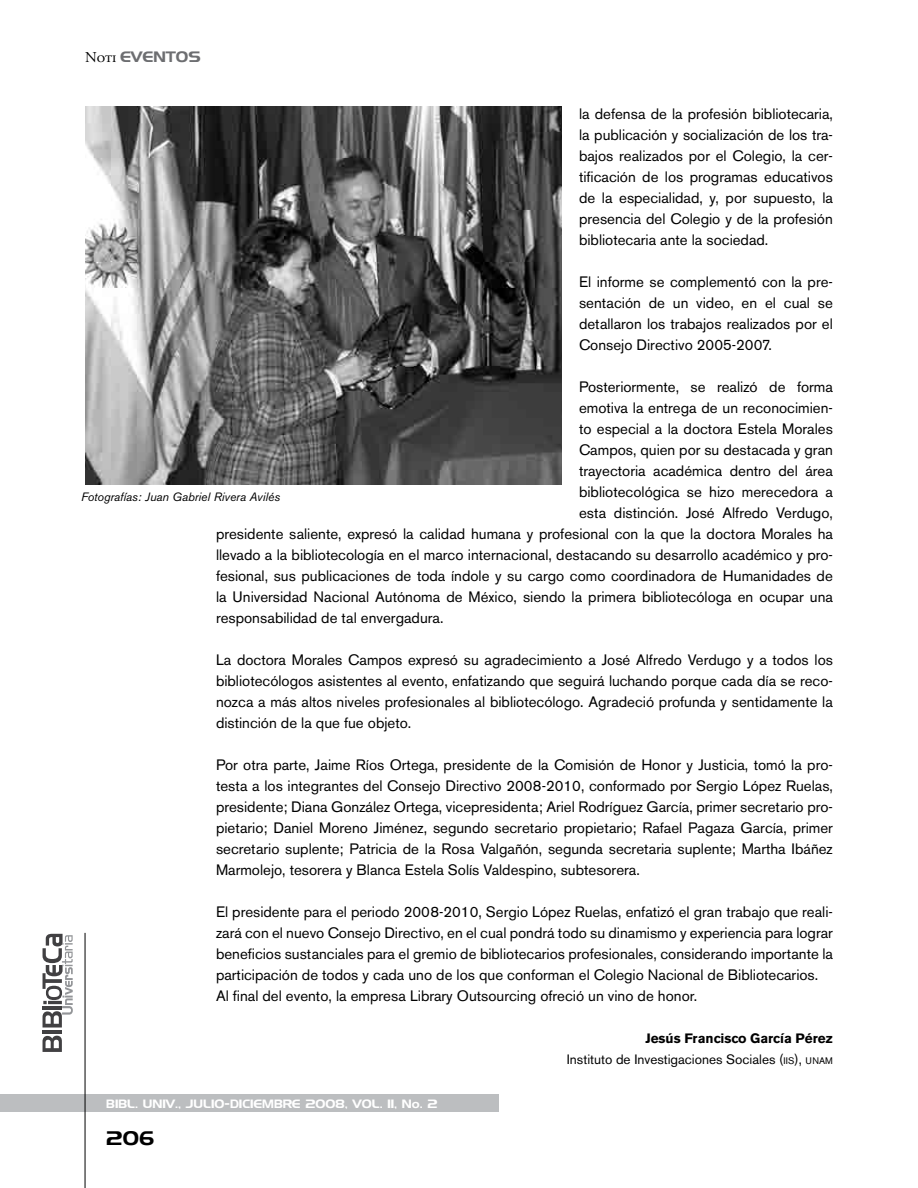
<style>
.page{position:relative;width:918px;height:1188px;background:#fff}
.page>*{position:absolute;margin:0;border:0;box-sizing:border-box;transform-origin:0 0}
.t1{font:19.5px "Denmark";color:#000}
.t2{font:15px/21px "Akzidenz Grotesk BE";color:#000;text-align:justify}
.t3{font:15px "Denmark";color:#6d6e71}
.t4{font:13.5px/21px "Akzidenz Grotesk BE";color:#000;text-align:right}
.t5{font:12px "Denmark";color:#fff}
.t6{font:italic 12px "Akzidenz Grotesk BE";color:#000}
.s1{font-family:"Adobe Garamond Regular SC";color:#000}
.s2{font-weight:700}
.s3{font-size:9.45px}
</style>
<div class="page">
<svg style="left:43px;top:1036px;width:19px;height:16px"></svg>
<hr style="left:43px;top:1030px;width:19px;height:4px;background:#414042">
<svg style="left:43px;top:934px;width:30px;height:94px"></svg>
<div style="left:0;top:1094px;width:498px;height:17px;background:#bcbec0"></div>
<hr style="left:85px;top:933px;width:1px;height:255px;background:#000">
<img style="left:85px;top:106px;width:476px;height:378px">
<p class="t3" style="left:85px;top:48px;width:117px"><span class="s1">Noti</span> EVENTOS</p>
<p class="t2" style="left:579px;top:104px;width:255px">la defensa de la profesión bibliotecaria, la publicación y socialización de los tra&shy;bajos realizados por el Colegio, la cer&shy;tificación de los programas educativos de la especialidad, y, por supuesto, la presencia del Colegio y de la profesión bibliotecaria ante la sociedad.</p>
<p class="t2" style="left:579px;top:272px;width:255px">El informe se complementó con la pre&shy;sentación de un video, en el cual se detallaron los trabajos realizados por el Consejo Directivo 2005-2007.</p>
<p class="t2" style="left:579px;top:377px;width:255px">Posteriormente, se realizó de forma</p>
<p class="t2" style="left:579px;top:398px;width:255px">emotiva la entrega de un reconocimien-</p>
<p class="t2" style="left:579px;top:419px;width:255px">to especial a la doctora Estela Morales</p>
<p class="t2" style="left:579px;top:440px;width:255px">Campos, quien por su destacada y gran</p>
<p class="t2" style="left:579px;top:461px;width:255px">trayectoria académica dentro del área</p>
<p class="t2" style="left:579px;top:482px;width:255px">bibliotecológica se hizo merecedora a</p>
<p class="t2" style="left:579px;top:503px;width:255px">esta distinción. José Alfredo Verdugo,</p>
<p class="t2" style="left:216px;top:524px;width:618px">presidente saliente, expresó la calidad humana y profesional con la que la doctora Morales ha</p>
<p class="t2" style="left:216px;top:545px;width:619px">llevado a la bibliotecología en el marco internacional, destacando su desarrollo académico y pro-</p>
<p class="t2" style="left:216px;top:566px;width:618px">fesional, sus publicaciones de toda índole y su cargo como coordinadora de Humanidades de</p>
<p class="t2" style="left:216px;top:587px;width:618px">la Universidad Nacional Autónoma de México, siendo la primera bibliotecóloga en ocupar una</p>
<p class="t2" style="left:216px;top:608px;width:229px">responsabilidad de tal envergadura.</p>
<p class="t2" style="left:216px;top:650px;width:619px">La doctora Morales Campos expresó su agradecimiento a José Alfredo Verdugo y a todos los bibliotecólogos asistentes al evento, enfatizando que seguirá luchando porque cada día se reco&shy;nozca a más altos niveles profesionales al bibliotecólogo. Agradeció profunda y sentidamente la distinción de la que fue objeto.</p>
<p class="t2" style="left:216px;top:755px;width:619px">Por otra parte, Jaime Ríos Ortega, presidente de la Comisión de Honor y Justicia, tomó la pro&shy;testa a los integrantes del Consejo Directivo 2008-2010, conformado por Sergio López Ruelas, presidente; Diana González Ortega, vicepresidenta; Ariel Rodríguez García, primer secretario pro&shy;pietario; Daniel Moreno Jiménez, segundo secretario propietario; Rafael Pagaza García, primer secretario suplente; Patricia de la Rosa Valgañón, segunda secretaria suplente; Martha Ibáñez Marmolejo, tesorera y Blanca Estela Solís Valdespino, subtesorera.</p>
<p class="t2" style="left:216px;top:902px;width:618px;text-align:left">El presidente para el periodo 2008-2010, Sergio López Ruelas, enfatizó el gran trabajo que reali&shy;zará con el nuevo Consejo Directivo, en el cual pondrá todo su dinamismo y experiencia para lograr beneficios sustanciales para el gremio de bibliotecarios profesionales, considerando importante la participación de todos y cada uno de los que conforman el Colegio Nacional de Bibliotecarios.<br>Al final del evento, la empresa Library Outsourcing ofreció un vino de honor.</p>
<p class="t4" style="left:567px;top:1028px;width:268px"><span class="s2">Jesús Francisco García Pérez<br></span>Instituto de Investigaciones Sociales (<span class="s3">IIS</span>), <span class="s3">UNAM</span></p>
<p class="t6" style="left:81px;top:489px;width:201px">Fotografías: Juan Gabriel Rivera Avilés</p>
<p class="t5" style="left:106px;top:1096px;width:333px">BIBL. UNIV., JULIO-DICIEMBRE 2008, VOL. 11, No. 2</p>
<h1 class="t1" style="left:106px;top:1127px;width:49px">206</h1>
</div>
